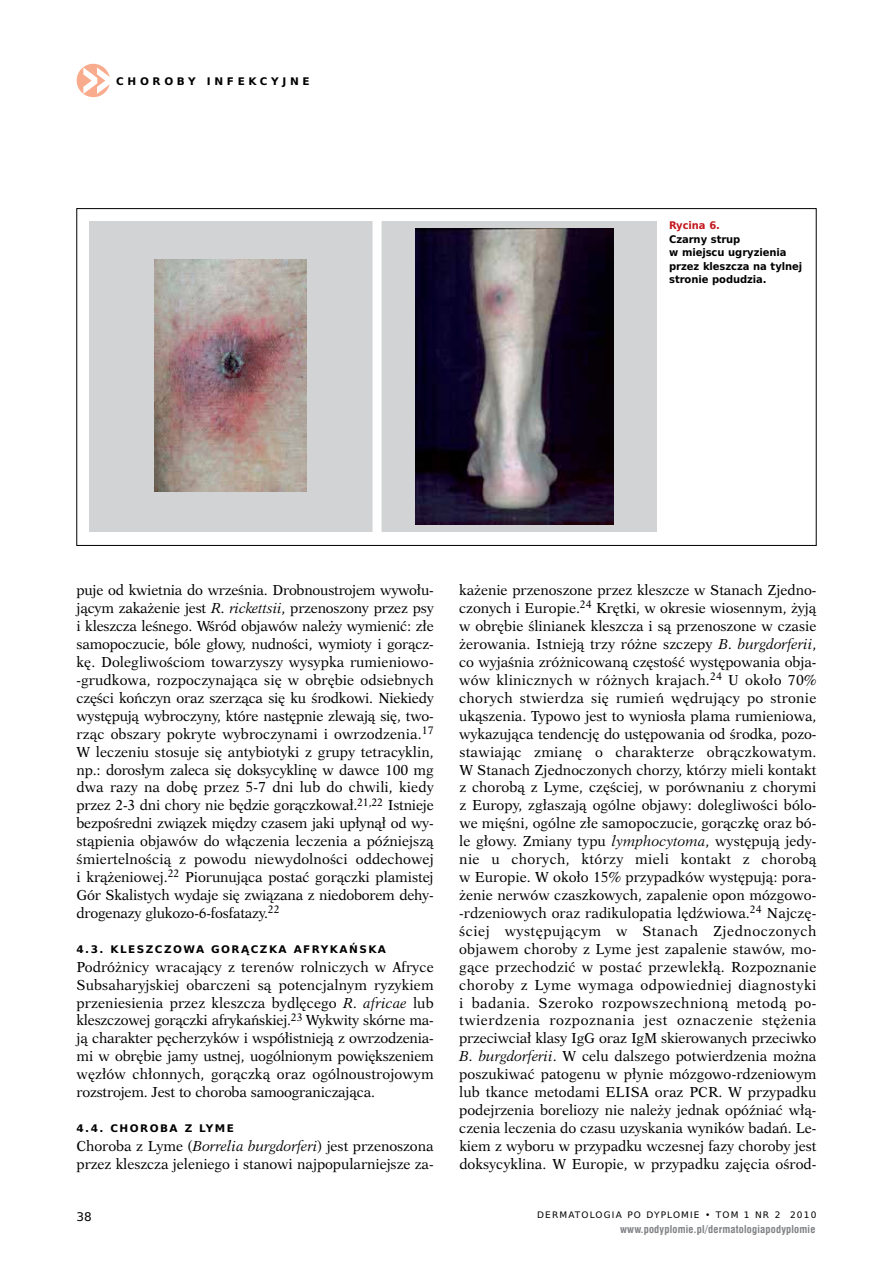
<style>
.page{position:relative;width:893px;height:1263px;background:#fff}
.page>*{position:absolute;margin:0;border:0;box-sizing:border-box;transform-origin:0 0}
.t1{font:14.55px/18px "Dutch 823 EU";letter-spacing:-.005em;color:#000;text-align:justify;scale:.96 1}
.t2{font:12px "Prima Sans EU";color:#000}
.t3{font:700 10.5px/13.5px "Prima Sans EU";letter-spacing:-.005em;color:#000;scale:.95 1}
.t4{font:700 10.5px "Prima Sans EU";letter-spacing:.14em;color:#000}
.t5{font:700 10.5px "Swis 721 Cn EU";letter-spacing:.02em;color:#808285}
.t6{font:700 10.5px "Prima Sans EU";letter-spacing:.35em;color:#000}
.t7{font:700 10.5px "Prima Sans EU";letter-spacing:-.005em;color:#c4161c;scale:.95 1}
.t8{font:9px "Prima Sans EU";letter-spacing:.125em;color:#000}
.s1{font-style:italic}
</style>
<div class="page">
<svg style="left:76px;top:63px;width:741px;height:483px"></svg>
<p class="t6" style="left:116px;top:73px;width:195px">CHOROBY INFEKCYJNE</p>
<p class="t7" style="left:669px;top:218px;width:55px">Rycina 6.</p>
<p class="t3" style="left:669px;top:232px;width:142px">Czarny strup<br>w miejscu ugryzienia przez kleszcza na tylnej stronie podudzia.</p>
<p class="t1" style="left:77px;top:581px;width:374px">puje od kwietnia do września. Drobnoustrojem wywołu&shy;jącym zakażenie jest <span class="s1">R. rickettsii</span>, przenoszony przez psy i kleszcza leśnego. Wśród objawów należy wymienić: złe samopoczucie, bóle głowy, nudności, wymioty i gorącz&shy;kę. Dolegliwościom towarzyszy wysypka rumieniowo--grudkowa, rozpoczynająca się w obrębie odsiebnych części kończyn oraz szerząca się ku środkowi. Niekiedy występują wybroczyny, które następnie zlewają się, two&shy;rząc obszary pokryte wybroczynami i owrzodzenia.<sup>17<br></sup>W leczeniu stosuje się antybiotyki z grupy tetracyklin, np.: dorosłym zaleca się doksycyklinę w dawce 100 mg dwa razy na dobę przez 5-7 dni lub do chwili, kiedy przez 2-3 dni chory nie będzie gorączkował.<sup>21,22</sup> Istnieje bezpośredni związek między czasem jaki upłynął od wy&shy;stąpienia objawów do włączenia leczenia a późniejszą śmiertelnością z powodu niewydolności oddechowej i krążeniowej.<sup>22</sup> Piorunująca postać gorączki plamistej Gór Skalistych wydaje się związana z niedoborem dehy&shy;drogenazy glukozo-6-fosfatazy.<sup>22</sup></p>
<p class="t4" style="left:77px;top:941px;width:311px">4.3. KLESZCZOWA GORĄCZKA AFRYKAŃSKA</p>
<p class="t1" style="left:77px;top:958px;width:374px">Podróżnicy wracający z terenów rolniczych w Afryce Subsaharyjskiej obarczeni są potencjalnym ryzykiem przeniesienia przez kleszcza bydlęcego <span class="s1">R. africae</span> lub kleszczowej gorączki afrykańskiej.<sup>23</sup> Wykwity skórne ma&shy;ją charakter pęcherzyków i współistnieją z owrzodzenia&shy;mi w obrębie jamy ustnej, uogólnionym powiększeniem węzłów chłonnych, gorączką oraz ogólnoustrojowym rozstrojem. Jest to choroba samoograniczająca.</p>
<p class="t4" style="left:77px;top:1121px;width:159px">4.4. CHOROBA Z LYME</p>
<p class="t1" style="left:77px;top:1137px;width:374px">Choroba z Lyme (<span class="s1">Borrelia burgdorferi</span>) jest przenoszona przez kleszcza jeleniego i stanowi najpopularniejsze za-</p>
<p class="t1" style="left:459px;top:581px;width:374px">każenie przenoszone przez kleszcze w Stanach Zjedno&shy;czonych i Europie.<sup>24</sup> Krętki, w okresie wiosennym, żyją w obrębie ślinianek kleszcza i są przenoszone w czasie żerowania. Istnieją trzy różne szczepy <span class="s1">B. burgdorferii</span>, co wyjaśnia zróżnicowaną częstość występowania obja&shy;wów klinicznych w różnych krajach.<sup>24</sup> U około 70% chorych stwierdza się rumień wędrujący po stronie ukąszenia. Typowo jest to wyniosła plama rumieniowa, wykazująca tendencję do ustępowania od środka, pozo&shy;stawiając zmianę o charakterze obrączkowatym.<br>W Stanach Zjednoczonych chorzy, którzy mieli kontakt z chorobą z Lyme, częściej, w porównaniu z chorymi z Europy, zgłaszają ogólne objawy: dolegliwości bólo&shy;we mięśni, ogólne złe samopoczucie, gorączkę oraz bó&shy;le głowy. Zmiany typu <span class="s1">lymphocytoma</span>, występują jedy&shy;nie u chorych, którzy mieli kontakt z chorobą w Europie. W około 15% przypadków występują: pora&shy;żenie nerwów czaszkowych, zapalenie opon mózgowo--rdzeniowych oraz radikulopatia lędźwiowa.<sup>24</sup> Najczę&shy;ściej występującym w Stanach Zjednoczonych objawem choroby z Lyme jest zapalenie stawów, mo&shy;gące przechodzić w postać przewlekłą. Rozpoznanie choroby z Lyme wymaga odpowiedniej diagnostyki i badania. Szeroko rozpowszechnioną metodą po&shy;twierdzenia rozpoznania jest oznaczenie stężenia przeciwciał klasy IgG oraz IgM skierowanych przeciwko <span class="s1">B. burgdorferii</span>. W celu dalszego potwierdzenia można poszukiwać patogenu w płynie mózgowo-rdzeniowym lub tkance metodami ELISA oraz PCR. W przypadku podejrzenia boreliozy nie należy jednak opóźniać włą&shy;czenia leczenia do czasu uzyskania wyników badań. Le&shy;kiem z wyboru w przypadku wczesnej fazy choroby jest doksycyklina. W Europie, w przypadku zajęcia ośrod-</p>
<p class="t2" style="left:77px;top:1208px;width:17px">38</p>
<p class="t8" style="left:537px;top:1209px;width:281px">DERMATOLOGIA PO DYPLOMIE • TOM 1 NR 2 2010</p>
<p class="t5" style="left:620px;top:1222px;width:197px">www.podyplomie.pl/dermatologiapodyplomie</p>
</div>
